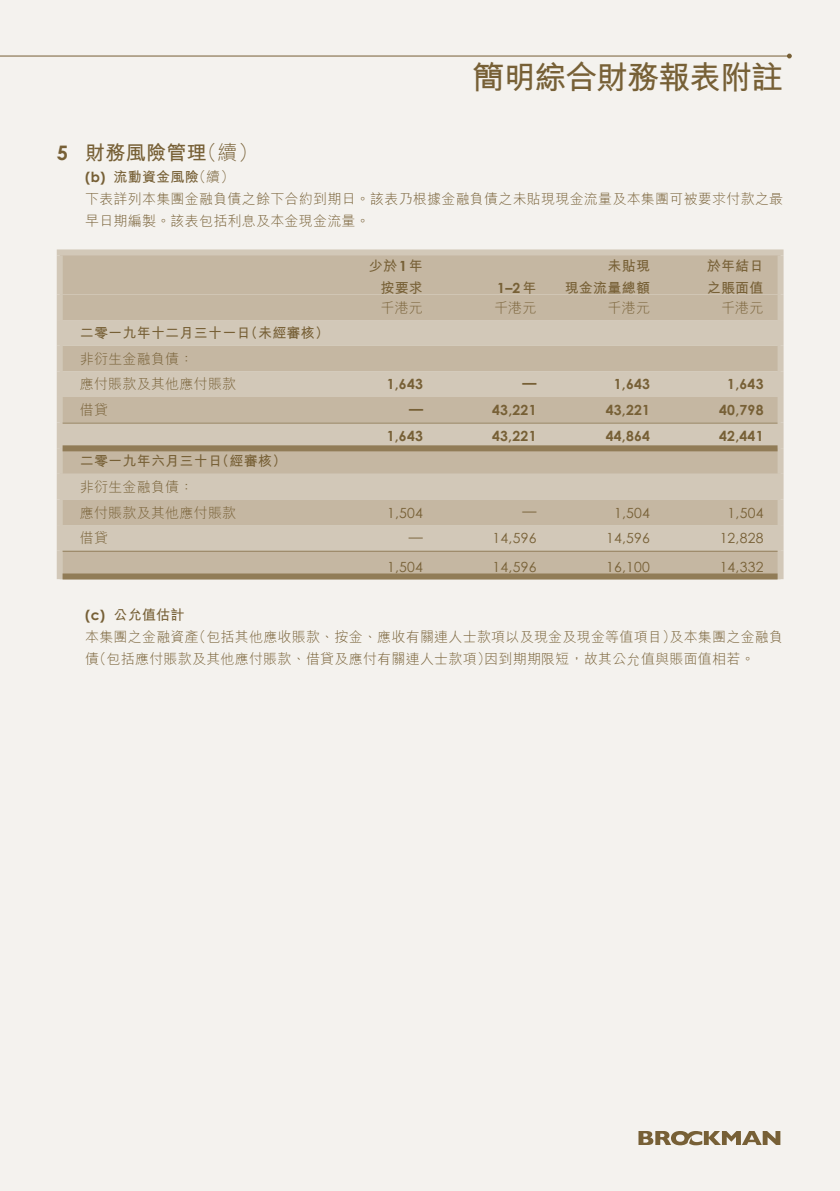
<style>
.page{position:relative;width:840px;height:1191px;background:#fff}
.page>*{position:absolute;margin:0;border:0;box-sizing:border-box;transform-origin:0 0}
.t1{font:32px "M Hei HK Bold E Ten B5 H";letter-spacing:-.035em;color:#776036}
.t2{font:20px "M Hei HK Bold E Ten B5 H";letter-spacing:.015em;color:#776036}
.t3{font:14px/22px "M Hei HK Light E Ten B5 H";letter-spacing:.015em;color:#776036}
.t4{font:14px/22px "M Hei HK Bold E Ten B5 H";letter-spacing:.015em;color:#776036;text-align:right}
.t5{font:700 14px "Century Gothic";letter-spacing:.015em;color:#776036}
.t6{font:14px "Century Gothic";letter-spacing:.015em;color:#776036}
.s1{font-family:"Century Gothic";font-weight:700}
.s2{font-family:"M Hei HK Light E Ten B5 H"}
.s3{font-family:"M Hei HK Bold E Ten B5 H";font-weight:400}
</style>
<div class="page">
<div style="left:0;top:0;width:839px;height:1191px;background:#f4f2ee"></div>
<svg style="left:638px;top:1131px;width:142px;height:14px"></svg>
<hr style="left:0;top:56px;width:789px;height:1px;background:#776036">
<svg style="left:786px;top:54px;width:5px;height:4px"></svg>
<div style="left:63px;top:255px;width:714px;height:65px;background:#c5b7a2"></div>
<div style="left:63px;top:320px;width:714px;height:26px;background:#d2c8b8"></div>
<svg style="left:63px;top:346px;width:714px;height:227px;background:#cabeab"></svg>
<div style="left:57px;top:255px;width:6px;height:39px;background:#d2c8b8"></div>
<div style="left:57px;top:249px;width:726px;height:6px;background:#d2c8b8"></div>
<div style="left:777px;top:255px;width:6px;height:39px;background:#d2c8b8"></div>
<div style="left:57px;top:294px;width:6px;height:26px;background:#d2c8b8"></div>
<div style="left:777px;top:294px;width:6px;height:26px;background:#d2c8b8"></div>
<div style="left:57px;top:320px;width:6px;height:26px;background:#d2c8b8"></div>
<div style="left:57px;top:346px;width:6px;height:25px;background:#d2c8b8"></div>
<div style="left:777px;top:320px;width:6px;height:26px;background:#d2c8b8"></div>
<div style="left:777px;top:346px;width:6px;height:25px;background:#d2c8b8"></div>
<div style="left:777px;top:371px;width:6px;height:26px;background:#d2c8b8"></div>
<div style="left:777px;top:397px;width:6px;height:25px;background:#d2c8b8"></div>
<div style="left:777px;top:422px;width:6px;height:26px;background:#d2c8b8"></div>
<div style="left:777px;top:448px;width:6px;height:26px;background:#d2c8b8"></div>
<div style="left:777px;top:474px;width:6px;height:25px;background:#d2c8b8"></div>
<div style="left:777px;top:499px;width:6px;height:26px;background:#d2c8b8"></div>
<div style="left:777px;top:525px;width:6px;height:26px;background:#d2c8b8"></div>
<div style="left:777px;top:551px;width:6px;height:28px;background:#d2c8b8"></div>
<div style="left:57px;top:371px;width:6px;height:26px;background:#d2c8b8"></div>
<div style="left:57px;top:397px;width:6px;height:25px;background:#d2c8b8"></div>
<div style="left:57px;top:422px;width:6px;height:26px;background:#d2c8b8"></div>
<div style="left:57px;top:448px;width:6px;height:26px;background:#d2c8b8"></div>
<div style="left:57px;top:474px;width:6px;height:25px;background:#d2c8b8"></div>
<div style="left:57px;top:499px;width:6px;height:26px;background:#d2c8b8"></div>
<div style="left:57px;top:525px;width:6px;height:26px;background:#d2c8b8"></div>
<div style="left:57px;top:551px;width:6px;height:28px;background:#d2c8b8"></div>
<hr style="left:63px;top:422px;width:714px;height:1px;background:#917c57">
<div style="left:63px;top:445px;width:714px;height:6px;background:#917c57"></div>
<hr style="left:63px;top:551px;width:714px;height:1px;background:#917c57">
<div style="left:63px;top:573px;width:714px;height:6px;background:#917c57"></div>
<h1 class="t1" style="left:472px;top:65px;width:312px">簡明綜合財務報表附註</h1>
<h2 class="t2" style="left:57px;top:145px;width:203px"><span class="s1">5</span> 財務風險管理<span class="s2">（續）</span></h2>
<p class="t4" style="left:85px;top:167px;width:151px"><span class="s1">(b)</span> 流動資金風險<span class="s2">（續）</span></p>
<p class="t3" style="left:85px;top:189px;width:699px">下表詳列本集團金融負債之餘下合約到期日。該表乃根據金融負債之未貼現現金流量及本集團可被要求付款之最早日期編製。該表包括利息及本金現金流量。</p>
<p class="t4" style="left:368px;top:256px;width:56px">少於<span class="s1">1</span>年按要求</p>
<p class="t4" style="left:564px;top:256px;width:87px">未貼現<br>現金流量總額</p>
<p class="t4" style="left:706px;top:256px;width:58px;text-align:left">於年結日之賬面值</p>
<p class="t5" style="left:497px;top:278px;width:41px">1–2<span class="s3">年</span></p>
<p class="t4" style="left:80px;top:324px;width:251px">二零一九年十二月三十一日（未經審核）</p>
<p class="t3" style="left:80px;top:348px;width:158px;line-height:25.6px">非衍生金融負債：<br>應付賬款及其他應付賬款</p>
<p class="t3" style="left:380px;top:298px;width:44px">千港元</p>
<p class="t3" style="left:493px;top:298px;width:44px">千港元</p>
<p class="t3" style="left:607px;top:298px;width:44px">千港元</p>
<p class="t3" style="left:720px;top:298px;width:44px">千港元</p>
<p class="t5" style="left:386px;top:375px;width:38px">1,643</p>
<p class="t5" style="left:522px;top:374px;width:15px">—</p>
<p class="t5" style="left:613px;top:375px;width:38px">1,643</p>
<p class="t5" style="left:726px;top:375px;width:38px">1,643</p>
<p class="t3" style="left:80px;top:401px;width:30px">借貸</p>
<p class="t5" style="left:409px;top:399px;width:15px">—</p>
<p class="t5" style="left:492px;top:401px;width:46px">43,221</p>
<p class="t5" style="left:605px;top:401px;width:46px">43,221</p>
<p class="t5" style="left:718px;top:401px;width:46px">40,798</p>
<p class="t5" style="left:386px;top:427px;width:38px">1,643</p>
<p class="t5" style="left:492px;top:427px;width:46px">43,221</p>
<p class="t5" style="left:605px;top:427px;width:46px">44,864</p>
<p class="t5" style="left:718px;top:427px;width:46px">42,441</p>
<p class="t4" style="left:80px;top:452px;width:208px">二零一九年六月三十日（經審核）</p>
<p class="t3" style="left:80px;top:476px;width:158px;line-height:25.6px">非衍生金融負債：<br>應付賬款及其他應付賬款</p>
<p class="t6" style="left:387px;top:503px;width:37px">1,504</p>
<p class="t6" style="left:522px;top:502px;width:15px">—</p>
<p class="t6" style="left:613px;top:503px;width:37px">1,504</p>
<p class="t6" style="left:727px;top:503px;width:37px">1,504</p>
<p class="t3" style="left:80px;top:529px;width:30px">借貸</p>
<p class="t6" style="left:409px;top:528px;width:15px">—</p>
<p class="t6" style="left:492px;top:529px;width:45px">14,596</p>
<p class="t6" style="left:605px;top:529px;width:45px">14,596</p>
<p class="t6" style="left:719px;top:529px;width:45px">12,828</p>
<p class="t6" style="left:387px;top:557px;width:37px">1,504</p>
<p class="t6" style="left:492px;top:557px;width:45px">14,596</p>
<p class="t6" style="left:605px;top:557px;width:45px">16,100</p>
<p class="t6" style="left:719px;top:557px;width:45px">14,332</p>
<p class="t4" style="left:85px;top:605px;width:101px"><span class="s1">(c)</span> 公允值估計</p>
<p class="t3" style="left:85px;top:627px;width:699px">本集團之金融資產（包括其他應收賬款、按金、應收有關連人士款項以及現金及現金等值項目）及本集團之金融負債（包括應付賬款及其他應付賬款、借貸及應付有關連人士款項）因到期期限短，故其公允值與賬面值相若。</p>
</div>
